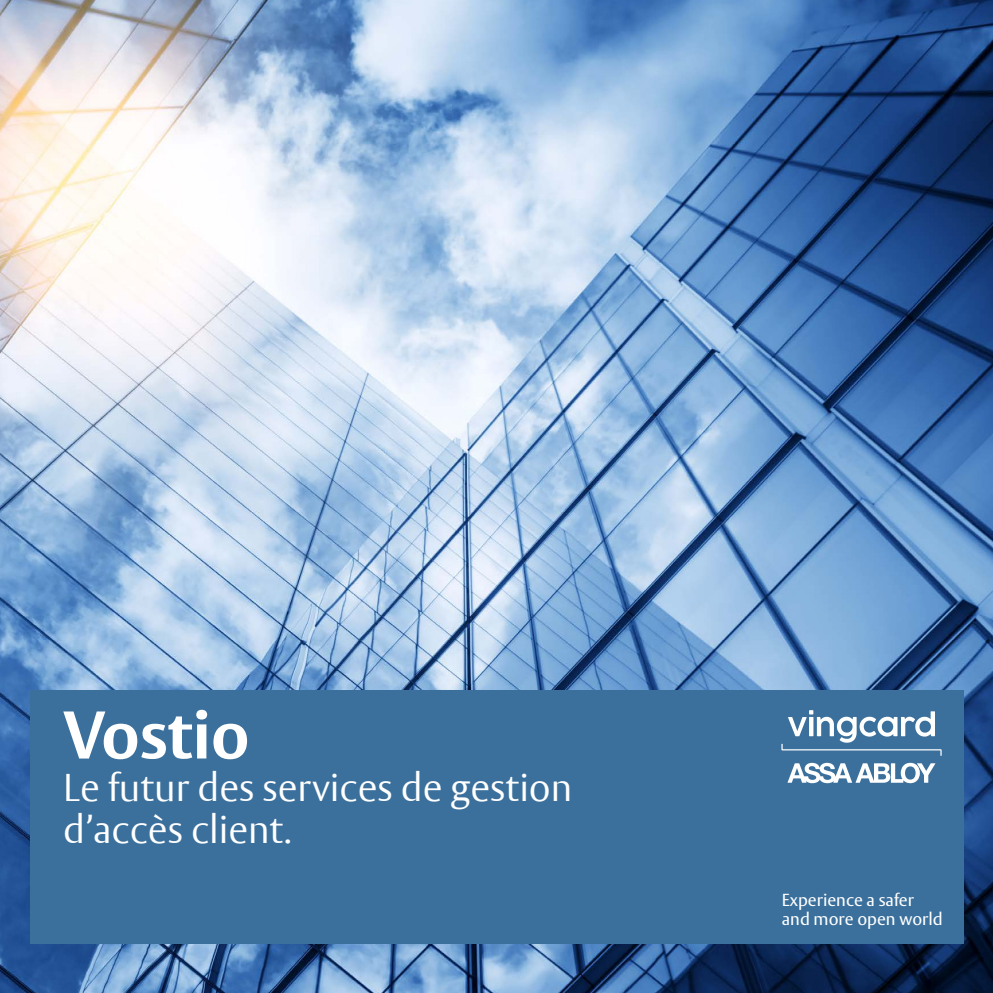
<style>
.page{position:relative;width:993px;height:993px;background:#fff}
.page>*{position:absolute;margin:0;border:0;box-sizing:border-box;transform-origin:0 0}
.Rubrik_pos{font:700 66.5px "ASSA Vesta";color:#fff}
.Headline_Vesta_Light_30_36{font:300 38.5px "ASSA Vesta";color:#fff}
.t1{font:17.32px/19.2px "ASSA Vesta";color:#fff}
</style>
<div class="page">
<img style="left:0;top:0;width:992px;height:992px">
<div style="left:30px;top:690px;width:932px;height:253px;background:#3b709c"></div>
<svg style="left:787px;top:762px;width:148px;height:21px"></svg>
<svg style="left:781px;top:710px;width:160px;height:45px"></svg>
<p class="Rubrik_pos" style="left:63px;top:694px;width:188px">Vostio</p>
<p class="Headline_Vesta_Light_30_36" style="left:63px;top:763px;width:510px">Le futur des services de gestion</p>
<p class="Headline_Vesta_Light_30_36" style="left:63px;top:805px;width:229px">d’accès client.</p>
<p class="t1" style="left:781px;top:890px;width:162px">Experience a safer and more open world</p>
</div>
